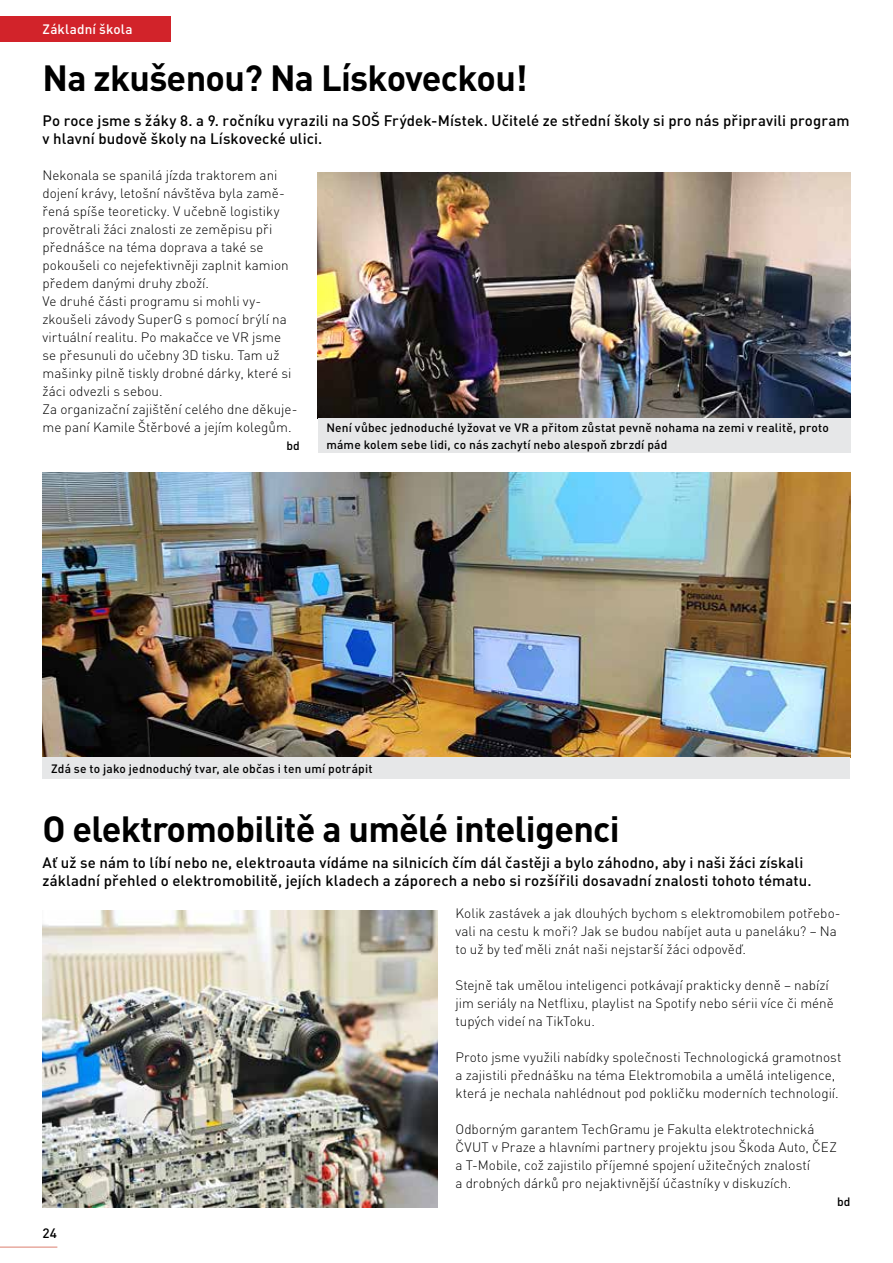
<style>
.page{position:relative;width:893px;height:1263px;background:#fff}
.page>*{position:absolute;margin:0;border:0;box-sizing:border-box;transform-origin:0 0}
.t1{font:700 36px "DIN Pro";letter-spacing:-.02em;color:#000}
.t2{font:500 15px/18px "DIN Pro";letter-spacing:.005em;color:#000}
.t3{font:300 13.5px/18px "DIN Pro";color:#000}
.t4{font:500 13.5px "DIN Pro";letter-spacing:.01em;color:#fff}
.t5{font:500 13.5px "DIN Pro";color:#000}
.t6{font:500 12px/16.5px "DIN Pro";letter-spacing:.015em;color:#000}
</style>
<div class="page">
<div style="left:0;top:16px;width:170px;height:25px;background:#d2232a"></div>
<img style="left:43px;top:910px;width:394px;height:298px">
<img style="left:318px;top:172px;width:532px;height:247px">
<img style="left:43px;top:472px;width:807px;height:285px">
<div style="left:43px;top:757px;width:807px;height:22px;background:#e6e7e8"></div>
<div style="left:318px;top:419px;width:532px;height:34px;background:#e6e7e8"></div>
<hr style="left:0;top:1247px;width:57px;height:1px;background:#dc7f6f">
<p class="t4" style="left:43px;top:20px;width:92px">Základní škola</p>
<h1 class="t1" style="left:43px;top:54px;width:487px">Na zkušenou? Na Lískoveckou!</h1>
<p class="t2" style="left:43px;top:111px;width:809px">Po roce jsme s žáky 8. a 9. ročníku vyrazili na SOŠ Frýdek-Místek. Učitelé ze střední školy si pro nás připravili program v hlavní budově školy na Lískovecké ulici.</p>
<p class="t3" style="left:43px;top:166px;width:256px">Nekonala se spanilá jízda traktorem ani dojení krávy, letošní návštěva byla zamě&shy;řená spíše teoreticky. V učebně logistiky provětrali žáci znalosti ze zeměpisu při přednášce na téma doprava a také se pokoušeli co nejefektivněji zaplnit kamion předem danými druhy zboží.<br>Ve druhé části programu si mohli vy&shy;zkoušeli závody SuperG s pomocí brýlí na virtuální realitu. Po makačce ve VR jsme se přesunuli do učebny 3D tisku. Tam už mašinky pilně tiskly drobné dárky, které si žáci odvezli s sebou.<br>Za organizační zajištění celého dne děkuje&shy;me paní Kamile Štěrbové a jejím kolegům.</p>
<p class="t6" style="left:286px;top:437px;width:15px">bd</p>
<p class="t6" style="left:326px;top:419px;width:504px">Není vůbec jednoduché lyžovat ve VR a přitom zůstat pevně nohama na zemi v realitě, proto máme kolem sebe lidi, co nás zachytí nebo alespoň zbrzdí pád</p>
<p class="t6" style="left:51px;top:760px;width:323px">Zdá se to jako jednoduchý tvar, ale občas i ten umí potrápit</p>
<h1 class="t1" style="left:43px;top:805px;width:579px">O elektromobilitě a umělé inteligenci</h1>
<p class="t2" style="left:43px;top:853px;width:770px">Ať už se nám to líbí nebo ne, elektroauta vídáme na silnicích čím dál častěji a bylo záhodno, aby i naši žáci získali základní přehled o elektromobilitě, jejích kladech a záporech a nebo si rozšířili dosavadní znalosti tohoto tématu.</p>
<p class="t3" style="left:455px;top:904px;width:387px">Kolik zastávek a jak dlouhých bychom s elektromobilem potřebo&shy;vali na cestu k moři? Jak se budou nabíjet auta u paneláku? – Na to už by teď měli znát naši nejstarší žáci odpověď.</p>
<p class="t3" style="left:455px;top:976px;width:380px">Stejně tak umělou inteligenci potkávají prakticky denně – nabízí jim seriály na Netflixu, playlist na Spotify nebo sérii více či méně tupých videí na TikToku.</p>
<p class="t3" style="left:455px;top:1048px;width:387px">Proto jsme využili nabídky společnosti Technologická gramotnost a zajistili přednášku na téma Elektromobila a umělá inteligence, která je nechala nahlédnout pod pokličku moderních technologií.</p>
<p class="t3" style="left:455px;top:1120px;width:383px">Odborným garantem TechGramu je Fakulta elektrotechnická ČVUT v Praze a hlavními partnery projektu jsou Škoda Auto, ČEZ a T-Mobile, což zajistilo příjemné spojení užitečných znalostí<br>a drobných dárků pro nejaktivnější účastníky v diskuzích.</p>
<p class="t6" style="left:837px;top:1193px;width:15px">bd</p>
<p class="t5" style="left:43px;top:1224px;width:16px">24</p>
</div>
